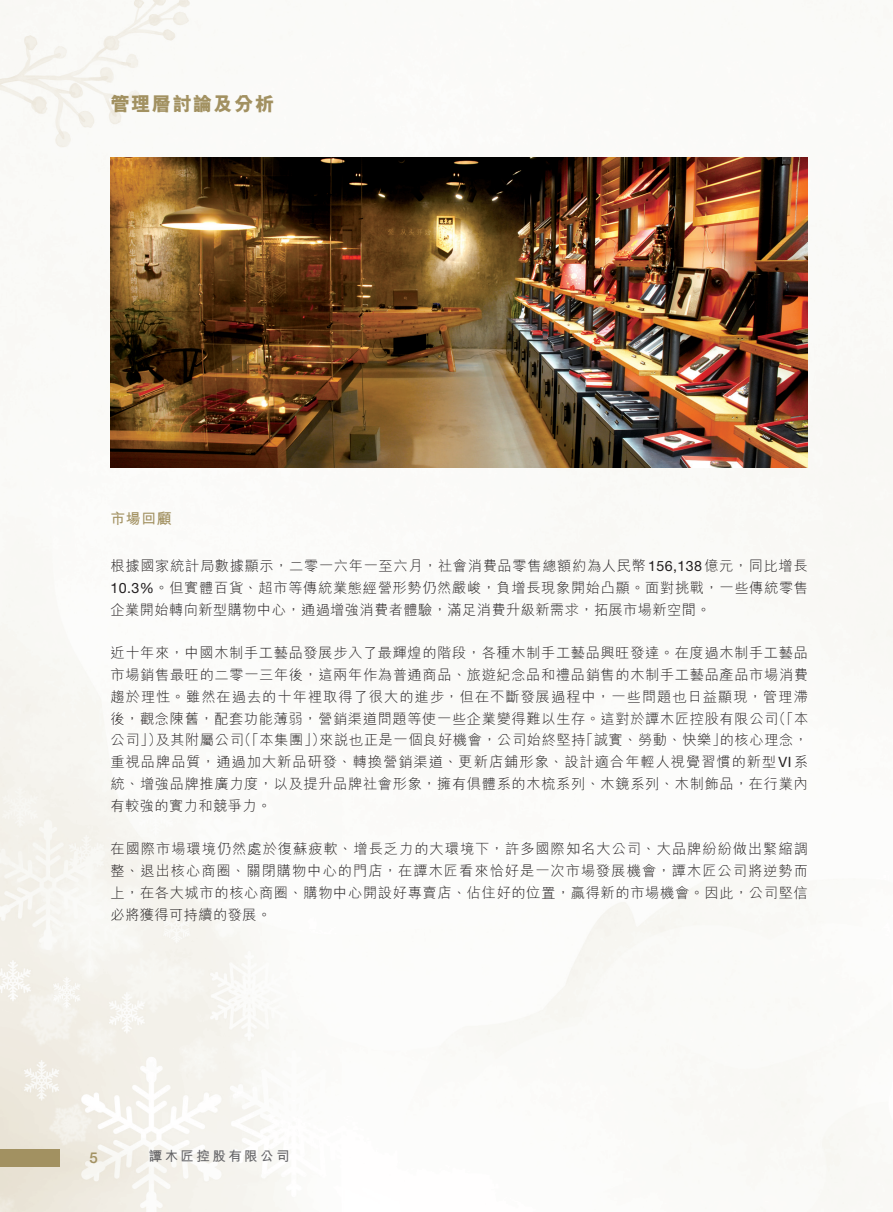
<style>
.page{position:relative;width:893px;height:1212px;background:#fff}
.page>*{position:absolute;margin:0;border:0;box-sizing:border-box;transform-origin:0 0}
.t1{font:800 19.5px "M Hei HK";letter-spacing:.055em;color:#a29161}
._3__標題{font:700 15px "M Hei HK";color:#a29161}
._3__標題-2{font:500 15px "Helvetica Neue LT Std";color:#a29161}
._1__內文{font:300 14.25px/21.8px "M Hei HK";letter-spacing:.045em;color:#231f20;text-align:justify}
.t2{font:700 13.5px "M Hei HK";letter-spacing:.18em;color:#636366}
.s1{font-family:"Helvetica Neue LT Std";font-weight:400}
</style>
<div class="page">
<img style="left:0;top:0;width:892px;height:1212px">
<div style="left:0;top:1149px;width:60px;height:17px;background:#a29161"></div>
<img style="left:111px;top:157px;width:697px;height:311px">
<h1 class="t1" style="left:111px;top:94px;width:165px">管理層討論及分析</h1>
<p class="_3__標題" style="left:111px;top:507px;width:63px">市場回顧</p>
<p class="_1__內文" style="left:111px;top:555px;width:699px">根據國家統計局數據顯示，二零一六年一至六月，社會消費品零售總額約為人民幣<span class="s1">156,138</span>億元，同比增長<span class="s1">10.3%</span>。但實體百貨、超市等傳統業態經營形勢仍然嚴峻，負增長現象開始凸顯。面對挑戰，一些傳統零售企業開始轉向新型購物中心，通過增強消費者體驗，滿足消費升級新需求，拓展市場新空間。</p>
<p class="_1__內文" style="left:111px;top:642px;width:699px;text-align:right">近十年來，中國木制手工藝品發展步入了最輝煌的階段，各種木制手工藝品興旺發達。在度過木制手工藝品市場銷售最旺的二零一三年後，這兩年作為普通商品、旅遊紀念品和禮品銷售的木制手工藝品產品市場消費趨於理性。雖然在過去的十年裡取得了很大的進步，但在不斷發展過程中，一些問題也日益顯現，管理滯（「本</p>
<p class="_1__內文" style="left:720px;top:707px;width:90px;text-indent:-609px">後，觀念陳舊，配套功能薄弱，營銷渠道問題等使一些企業變得難以生存。這對於譚木匠控股有限公司<br>的核心理念，</p>
<p class="_1__內文" style="left:111px;top:729px;width:699px;text-align:left">公司」）<br>重視品牌品質，通過加大新品研發、轉換營銷渠道、更新店鋪形象、設計適合年輕人視覺習慣的新型<span class="s1">VI</span>系統、增強品牌推廣力度，以及提升品牌社會形象，擁有俱體系的木梳系列、木鏡系列、木制飾品，在行業內有較強的實力和競爭力。</p>
<p class="_1__內文" style="left:111px;top:838px;width:699px">在國際市場環境仍然處於復蘇疲軟、增長乏力的大環境下，許多國際知名大公司、大品牌紛紛做出緊縮調整、退出核心商圈、關閉購物中心的門店，在譚木匠看來恰好是一次市場發展機會，譚木匠公司將逆勢而上，在各大城市的核心商圈、購物中心開設好專賣店、佔住好的位置，贏得新的市場機會。因此，公司堅信必將獲得可持續的發展。</p>
<p class="_1__內文" style="left:237px;top:729px;width:90px">（「本集團」）</p>
<p class="_1__內文" style="left:155px;top:729px;width:90px">及其附屬公司</p>
<p class="_1__內文" style="left:319px;top:729px;width:268px">來說也正是一個良好機會，公司始終堅持</p>
<p class="_1__內文" style="left:579px;top:729px;width:149px">「誠實、勞動、快樂」</p>
<p class="_3__標題-2" style="left:89px;top:1148px;width:10px">5</p>
<p class="t2" style="left:149px;top:1146px;width:142px">譚木匠控股有限公司</p>
</div>
